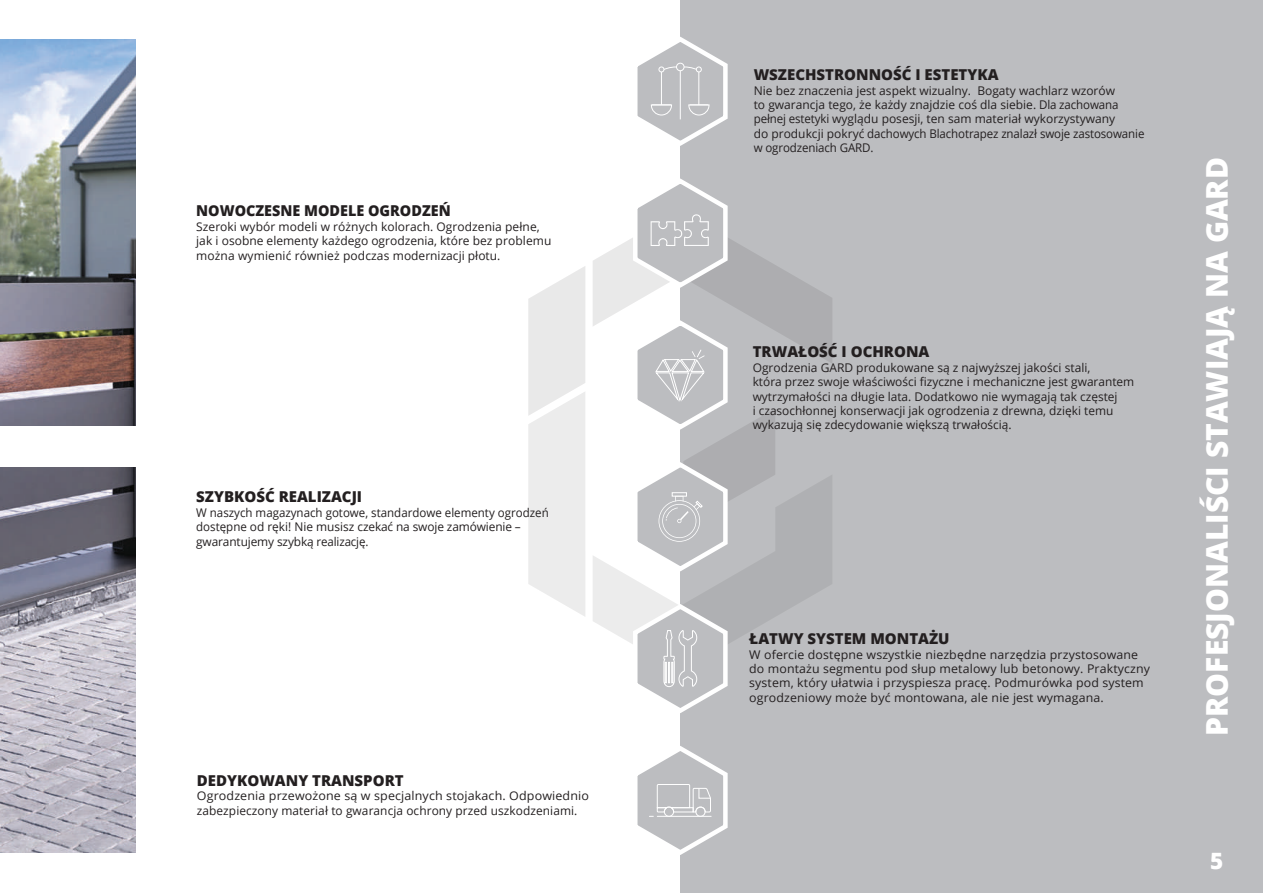
<style>
.page{position:relative;width:1263px;height:893px;background:#fff}
.page>*{position:absolute;margin:0;border:0;box-sizing:border-box;transform-origin:0 0}
.t1{font:800 30px "Open Sans";color:#fff}
.t2{font:800 22.5px "Open Sans";color:#fff}
.t3{font:800 15px "Open Sans";color:#231f20}
.t4{font:800 15px "Open Sans";color:#231f20;scale:.96 1}
.t5{font:12px/14.4px "Open Sans";color:#231f20}
.t6{font:12px/14.4px "Open Sans";color:#231f20;scale:.96 1}
.t7{font:12px/14.4px "Open Sans";color:#231f20;scale:1.04 1}
</style>
<div class="page">
<div style="left:680px;top:0;width:583px;height:893px;background:#bcbdc0"></div>
<svg style="left:593px;top:574px;width:239px;height:69px"></svg>
<svg style="left:528px;top:266px;width:57px;height:350px"></svg>
<svg style="left:629px;top:601px;width:101px;height:112px"></svg>
<svg style="left:637px;top:36px;width:91px;height:110px"></svg>
<svg style="left:637px;top:746px;width:91px;height:109px"></svg>
<svg style="left:593px;top:178px;width:239px;height:396px"></svg>
<img style="left:0;top:40px;width:136px;height:385px">
<img style="left:0;top:467px;width:136px;height:386px">
<p class="t4" style="left:196px;top:200px;width:267px">NOWOCZESNE MODELE OGRODZEŃ</p>
<p class="t5" style="left:196px;top:219px;width:357px">Szeroki wybór modeli w różnych kolorach. Ogrodzenia pełne, jak i osobne elementy każdego ogrodzenia, które bez problemu można wymienić również podczas modernizacji płotu.</p>
<p class="t3" style="left:196px;top:486px;width:167px">SZYBKOŚĆ REALIZACJI</p>
<p class="t6" style="left:196px;top:505px;width:369px">W naszych magazynach gotowe, standardowe elementy ogrodzeń dostępne od ręki! Nie musisz czekać na swoje zamówienie – gwarantujemy szybką realizację.</p>
<p class="t3" style="left:197px;top:769px;width:208px">DEDYKOWANY TRANSPORT</p>
<p class="t7" style="left:197px;top:788px;width:378px">Ogrodzenia przewożone są w specjalnych stojakach. Odpowiednio zabezpieczony materiał to gwarancja ochrony przed uszkodzeniami.</p>
<p class="t3" style="left:754px;top:63px;width:246px">WSZECHSTRONNOŚĆ I ESTETYKA</p>
<p class="t5" style="left:754px;top:83px;width:392px">Nie bez znaczenia jest aspekt wizualny. Bogaty wachlarz wzorów<br>to gwarancja tego, że każdy znajdzie coś dla siebie. Dla zachowana pełnej estetyki wyglądu posesji, ten sam materiał wykorzystywany<br>do produkcji pokryć dachowych Blachotrapez znalazł swoje zastosowanie w ogrodzeniach GARD.</p>
<p class="t3" style="left:753px;top:340px;width:178px">TRWAŁOŚĆ I OCHRONA</p>
<p class="t5" style="left:753px;top:360px;width:383px">Ogrodzenia GARD produkowane są z najwyższej jakości stali,<br>która przez swoje właściwości fizyczne i mechaniczne jest gwarantem wytrzymałości na długie lata. Dodatkowo nie wymagają tak częstej<br>i czasochłonnej konserwacji jak ogrodzenia z drewna, dzięki temu wykazują się zdecydowanie większą trwałością.</p>
<p class="t3" style="left:749px;top:627px;width:202px">ŁATWY SYSTEM MONTAŻU</p>
<p class="t5" style="left:749px;top:647px;width:402px">W ofercie dostępne wszystkie niezbędne narzędzia przystosowane do montażu segmentu pod słup metalowy lub betonowy. Praktyczny system, który ułatwia i przyspiesza pracę. Podmurówka pod system ogrodzeniowy może być montowana, ale nie jest wymagana.</p>
<h1 class="t1" style="left:1194px;top:736px;width:580px;rotate:-90deg">PROFESJONALIŚCI STAWIAJĄ NA GARD</h1>
<h2 class="t2" style="left:1210px;top:843px;width:15px">5</h2>
</div>
